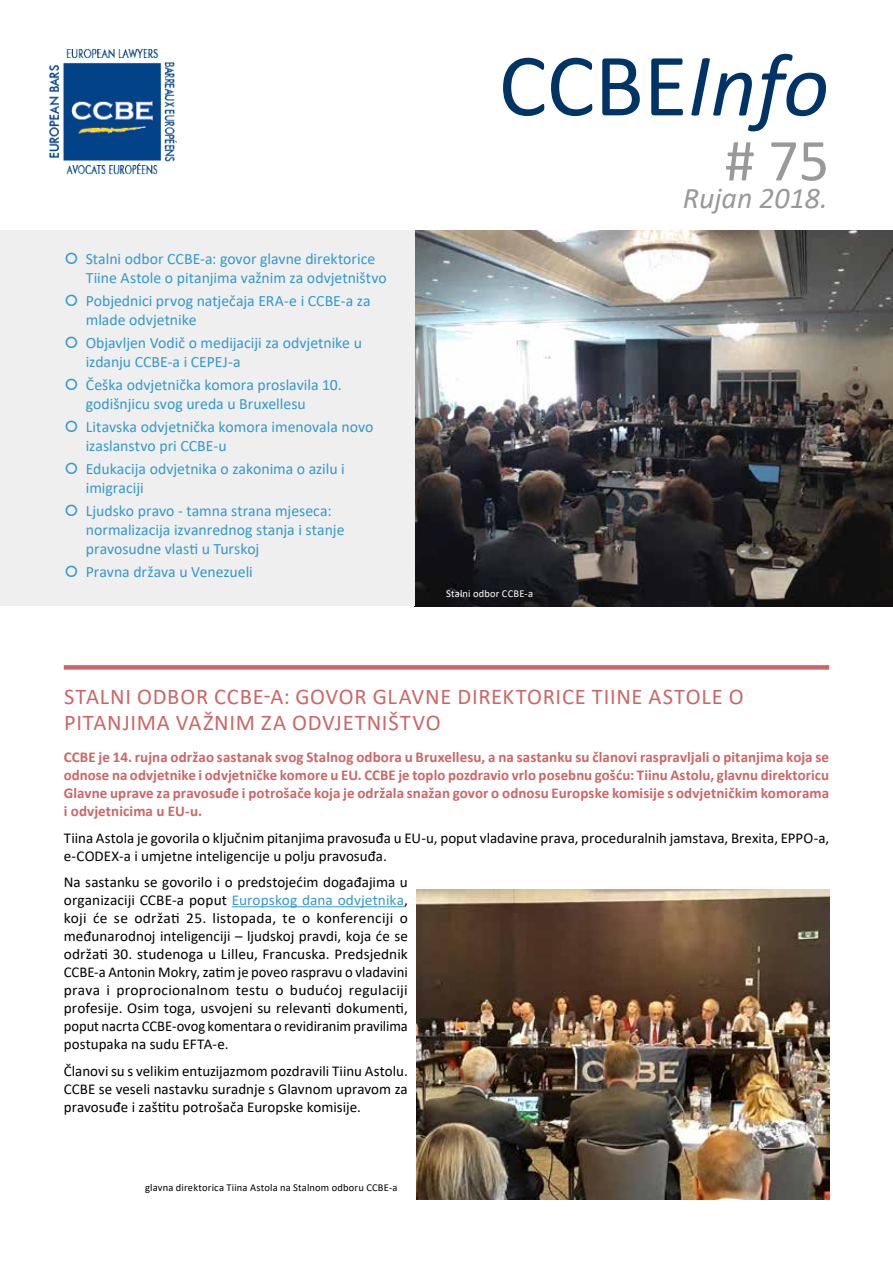
<style>
.page{position:relative;width:893px;height:1263px;background:#fff}
.page>*{position:absolute;margin:0;border:0;box-sizing:border-box;transform-origin:0 0}
.t1{font:90px "Calibri";color:#036}
.t2{font:60px "Calibri";color:#999}
.t3{font:italic 30px "Calibri";color:#999}
.t4{font:22.5px/25.8px "Calibri";letter-spacing:.03em;color:#c66}
.t5{font:15.75px/18.9px "Calibri";color:#39c}
.t6{font:15px/18px "Calibri";color:#000;text-align:justify}
.t7{font:700 15px/18px "Calibri";letter-spacing:.005em;color:#c66;text-align:justify}
.t8{font:10.5px "Calibri";letter-spacing:.015em;color:#000}
.t9{font:10.5px "Calibri";letter-spacing:.015em;color:#fff}
.s1{font-style:italic}
.s2{color:#39c}
</style>
<div class="page">
<hr style="left:232px;top:906px;width:172px;height:1px;background:#39c">
<img style="left:49px;top:49px;width:127px;height:126px">
<img style="left:415px;top:231px;width:478px;height:375px">
<img style="left:416px;top:889px;width:413px;height:310px">
<div style="left:64px;top:665px;width:765px;height:5px;background:#c66"></div>
<div style="left:0;top:231px;width:415px;height:375px;background:#efefef"></div>
<p class="t5" style="left:86px;top:250px;width:303px">Stalni odbor CCBE-a: govor glavne direktorice<br>Tiine Astole o pitanjima važnim za odvjetništvo</p>
<p class="t5" style="left:86px;top:292px;width:286px">Pobjednici prvog natječaja ERA-e i CCBE-a za mlade odvjetnike</p>
<p class="t5" style="left:86px;top:334px;width:278px">Objavljen Vodič o medijaciji za odvjetnike u izdanju CCBE-a i CEPEJ-a</p>
<p class="t5" style="left:86px;top:377px;width:258px">Češka odvjetnička komora proslavila 10. godišnjicu svog ureda u Bruxellesu</p>
<p class="t5" style="left:86px;top:419px;width:289px">Litavska odvjetnička komora imenovala novo izaslanstvo pri CCBE-u</p>
<p class="t5" style="left:86px;top:461px;width:261px">Edukacija odvjetnika o zakonima o azilu i imigraciji</p>
<p class="t5" style="left:86px;top:503px;width:260px">Ljudsko pravo - tamna strana mjeseca: normalizacija izvanrednog stanja i stanje pravosudne vlasti u Turskoj</p>
<p class="t5" style="left:86px;top:564px;width:169px">Pravna država u Venezueli</p>
<h1 class="t1" style="left:499px;top:48px;width:332px">CCBE<span class="s1">Info</span></h1>
<h2 class="t2" style="left:725px;top:135px;width:106px"># 75</h2>
<h3 class="t3" style="left:683px;top:186px;width:146px">Rujan 2018.</h3>
<p class="t9" style="left:446px;top:589px;width:88px">Stalni odbor CCBE-a</p>
<h3 class="t4" style="left:64px;top:685px;width:681px">STALNI ODBOR CCBE-A: GOVOR GLAVNE DIREKTORICE TIINE ASTOLE O<br>PITANJIMA VAŽNIM ZA ODVJETNIŠTVO</h3>
<p class="t7" style="left:64px;top:749px;width:767px">CCBE je 14. rujna održao sastanak svog Stalnog odbora u Bruxellesu, a na sastanku su članovi raspravljali o pitanjima koja se odnose na odvjetnike i odvjetničke komore u EU. CCBE je toplo pozdravio vrlo posebnu gošću: Tiinu Astolu, glavnu direktoricu Glavne uprave za pravosuđe i potrošače koja je održala snažan govor o odnosu Europske komisije s odvjetničkim komorama i odvjetnicima u EU-u.</p>
<p class="t6" style="left:64px;top:830px;width:767px">Tiina Astola je govorila o ključnim pitanjima pravosuđa u EU-u, poput vladavine prava, proceduralnih jamstava, Brexita, EPPO-a, e-CODEX-a i umjetne inteligencije u polju pravosuđa.</p>
<p class="t6" style="left:64px;top:874px;width:346px">Na sastanku se govorilo i o predstojećim događajima u organizaciji CCBE-a poput <span class="s2">Europskog dana odvjetnika</span>, koji će se održati 25. listopada, te o konferenciji o međunarodnoj inteligenciji – ljudskoj pravdi, koja će se održati 30. studenoga u Lilleu, Francuska. Predsjednik CCBE-a Antonin Mokry, zatim je poveo raspravu o vladavini prava i proprocionalnom testu o budućoj regulaciji profesije. Osim toga, usvojeni su relevanti dokumenti, poput nacrta CCBE-ovog komentara o revidiranim pravilima postupaka na sudu EFTA-e.</p>
<p class="t6" style="left:64px;top:1063px;width:346px">Članovi su s velikim entuzijazmom pozdravili Tiinu Astolu.<br>CCBE se veseli nastavku suradnje s Glavnom upravom za pravosuđe i zaštitu potrošača Europske komisije.</p>
<p class="t8" style="left:145px;top:1183px;width:254px">glavna direktorica Tiina Astola na Stalnom odboru CCBE-a</p>
</div>
